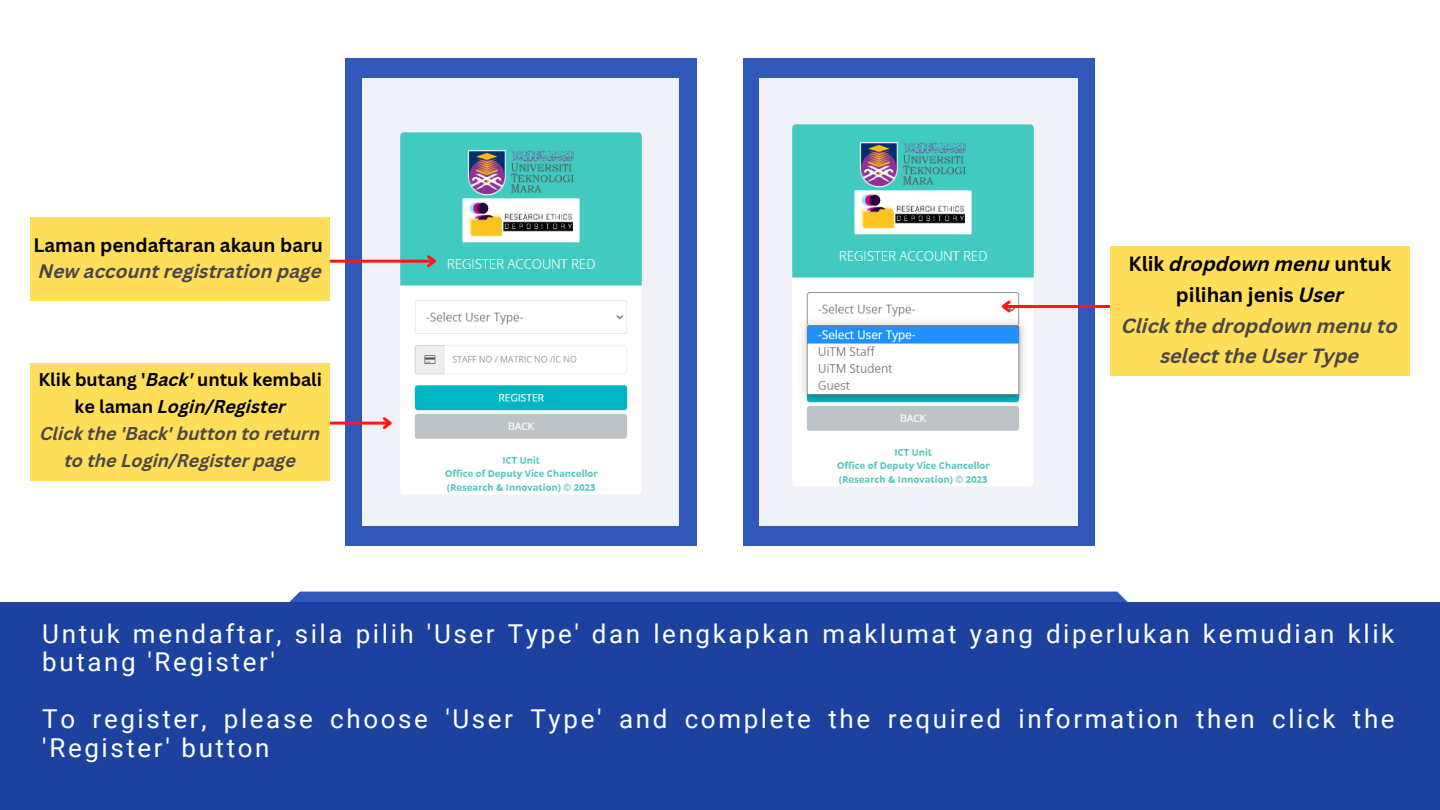
<style>
.page{position:relative;width:1440px;height:810px;background:#fff}
.page>*{position:absolute;margin:0;border:0;box-sizing:border-box;transform-origin:0 0}
.t1{font:26px/28.5px "Roboto";letter-spacing:.1em;color:#fff}
.t2{font:italic 700 20px/30.8px "Canva Sans";color:#4b4746;text-align:center}
.t3{font:italic 700 19px "Canva Sans";color:#4b4746}
.t4{font:700 19px "Canva Sans";color:#000}
.t5{font:italic 700 18px/27px "Canva Sans";color:#4b4746;text-align:center}
.s1{font-style:normal;color:#000}
.s2{color:#000}
</style>
<div class="page">
<div style="left:346px;top:58px;width:351px;height:487px;background:#3157bb"></div>
<img style="left:363px;top:79px;width:315px;height:446px">
<div style="left:289px;top:592px;width:839px;height:10px;background:#3157bb"></div>
<div style="left:0;top:602px;width:1440px;height:208px;background:#1d419f"></div>
<div style="left:743px;top:58px;width:351px;height:487px;background:#3157bb"></div>
<img style="left:760px;top:79px;width:317px;height:446px">
<hr style="left:224px;top:260px;width:210px;height:3px;background:#ff1616">
<svg style="left:424px;top:252px;width:15px;height:18px"></svg>
<div style="left:30px;top:217px;width:300px;height:84px;background:#ffde59"></div>
<hr style="left:180px;top:422px;width:210px;height:3px;background:#ff1616">
<svg style="left:380px;top:414px;width:15px;height:18px"></svg>
<div style="left:30px;top:363px;width:300px;height:117px;background:#ffde59"></div>
<hr style="left:1003px;top:305px;width:184px;height:3px;background:#ff1616">
<svg style="left:998px;top:298px;width:15px;height:17px"></svg>
<div style="left:1110px;top:246px;width:300px;height:130px;background:#ffde59"></div>
<p class="t4" style="left:33px;top:232px;width:291px">Laman pendaftaran akaun baru</p>
<p class="t3" style="left:38px;top:264px;width:285px">New account registration page</p>
<p class="t5" style="left:38px;top:368px;width:285px"><span class="s1">Klik butang '</span><span class="s2">Back'</span> <span class="s1">untuk kembali ke laman</span> <span class="s2">Login/Register<br></span>Click the 'Back' button to return to the Login/Register page</p>
<p class="t2" style="left:1122px;top:251px;width:278px"><span class="s1">Klik</span> <span class="s2">dropdown menu</span> <span class="s1">untuk pilihan jenis</span> <span class="s2">User<br></span>Click the dropdown menu to select the User Type</p>
<p class="t1" style="left:42px;top:620px;width:1354px">Untuk mendaftar, sila pilih 'User Type' dan lengkapkan maklumat yang diperlukan kemudian klik butang 'Register'</p>
<p class="t1" style="left:42px;top:705px;width:1354px">To register, please choose 'User Type' and complete the required information then click the 'Register' button</p>
</div>
